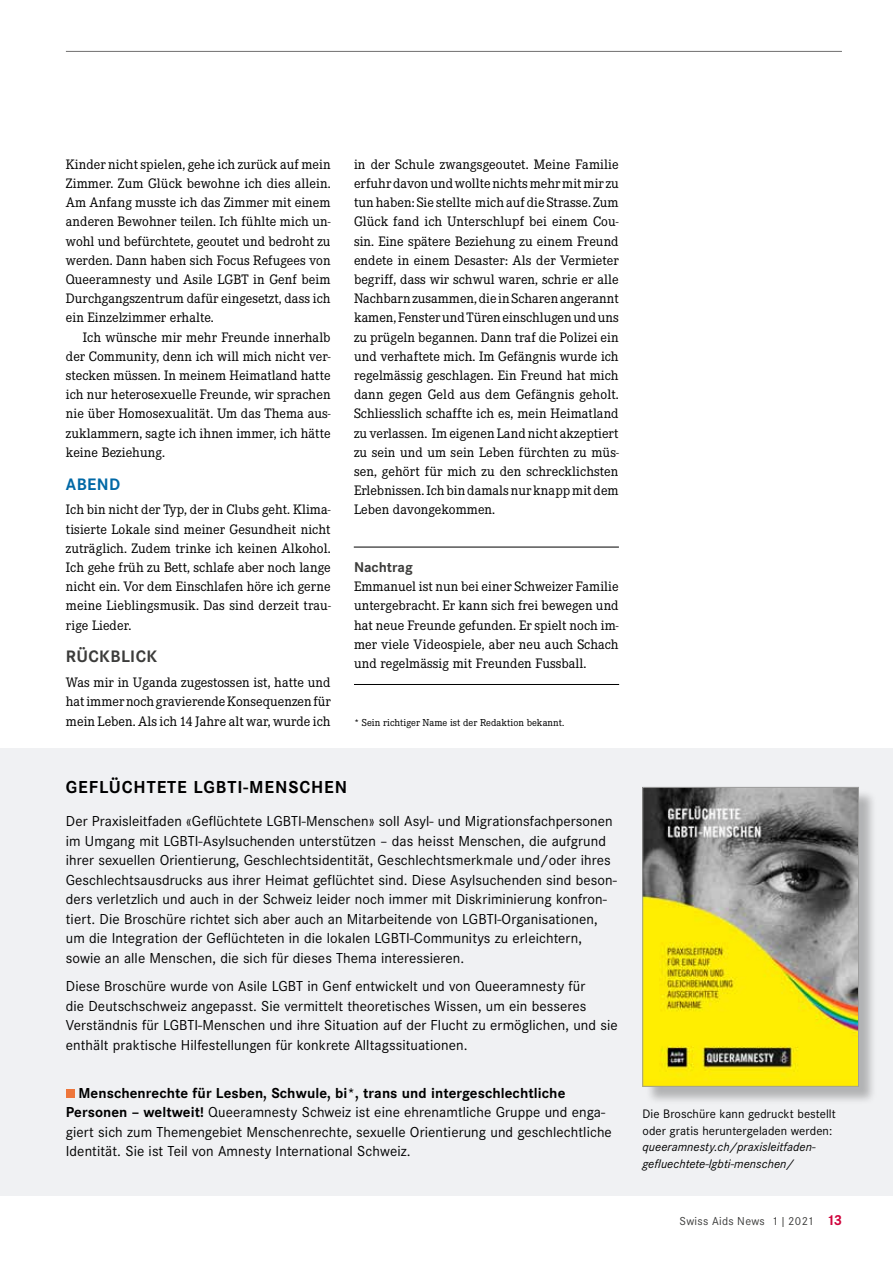
<style>
.page{position:relative;width:893px;height:1263px;background:#fff}
.page>*{position:absolute;margin:0;border:0;box-sizing:border-box;transform-origin:0 0}
.t1{font:700 18px "Corporate STOT";letter-spacing:.05em;color:#000}
.t2{font:700 17.25px "Corporate STOT";letter-spacing:.025em;color:#3c3c3b}
.t3{font:700 17.25px "Corporate STOT";letter-spacing:.025em;color:#0068a6}
.t4{font:15px/19.5px "Corporate STOT";letter-spacing:.005em;color:#000}
.t5{font:700 14.7px "Corporate STOT";color:#3c3c3b}
.t6{font:14.25px/19.2px "Corporate ETOT";letter-spacing:.005em;color:#000;text-align:justify}
.t7{font:12.75px/16.5px "Corporate STOT";letter-spacing:.005em;color:#000}
.t8{font:italic 12.75px/16.5px "Corporate STOT";letter-spacing:.005em;color:#000}
.t9{font:12px "Corporate STOT";letter-spacing:.025em;color:#3c3c3b}
.t10{font:10.5px "Corporate ETOT";letter-spacing:.005em;color:#000}
.s1{font-weight:700}
.s2{font-weight:700;font-size:15px;color:#d0043c}
</style>
<div class="page">
<hr style="left:66px;top:51px;width:776px;height:1px;background:#706f6f">
<div style="left:0;top:748px;width:893px;height:448px;background:#f0f1f3"></div>
<div style="left:66px;top:1089px;width:8px;height:9px;background:#ee763b"></div>
<div style="left:645px;top:789px;width:232px;height:316px;background:#000;opacity:.26"></div>
<img style="left:644px;top:789px;width:213px;height:295px">
<div style="left:642px;top:787px;width:217px;height:299px;border:1px solid #9d9d9c"></div>
<hr style="left:354px;top:547px;width:265px;height:1px;background:#000">
<hr style="left:354px;top:684px;width:265px;height:1px;background:#000">
<p class="t6" style="left:66px;top:155px;width:266px">Kinder nicht spielen, gehe ich zurück auf mein Zimmer. Zum Glück bewohne ich dies allein.<br>Am Anfang musste ich das Zimmer mit einem anderen Bewohner teilen. Ich fühlte mich un&shy;wohl und befürchtete, geoutet und bedroht zu werden. Dann haben sich Focus Refugees von Queeramnesty und Asile LGBT in Genf beim Durchgangszentrum dafür eingesetzt, dass ich ein Einzelzimmer erhalte.</p>
<p class="t6" style="left:66px;top:327px;width:266px;text-indent:17px">Ich wünsche mir mehr Freunde innerhalb der Community, denn ich will mich nicht ver&shy;stecken müssen. In meinem Heimatland hatte ich nur heterosexuelle Freunde, wir sprachen nie über Homosexualität. Um das Thema aus&shy;zuklammern, sagte ich ihnen immer, ich hätte keine Beziehung.</p>
<p class="t3" style="left:66px;top:474px;width:56px">ABEND</p>
<p class="t6" style="left:66px;top:500px;width:266px">Ich bin nicht der Typ, der in Clubs geht. Klima&shy;tisierte Lokale sind meiner Gesundheit nicht zuträglich. Zudem trinke ich keinen Alkohol.<br>Ich gehe früh zu Bett, schlafe aber noch lange nicht ein. Vor dem Einschlafen höre ich gerne meine Lieblingsmusik. Das sind derzeit trau&shy;rige Lieder.</p>
<p class="t2" style="left:66px;top:647px;width:93px">RÜCKBLICK</p>
<p class="t6" style="left:66px;top:673px;width:266px">Was mir in Uganda zugestossen ist, hatte und hat immer noch gravierende Konsequenzen für mein Leben. Als ich 14 Jahre alt war, wurde ich</p>
<p class="t6" style="left:354px;top:155px;width:266px">in der Schule zwangsgeoutet. Meine Familie erfuhr davon und wollte nichts mehr mit mir zu tun haben: Sie stellte mich auf die Strasse. Zum Glück fand ich Unterschlupf bei einem Cou&shy;sin. Eine spätere Beziehung zu einem Freund endete in einem Desaster: Als der Vermieter begriff, dass wir schwul waren, schrie er alle Nachbarn zusammen, die in Scharen angerannt kamen, Fenster und Türen einschlugen und uns zu prügeln begannen. Dann traf die Polizei ein und verhaftete mich. Im Gefängnis wurde ich regelmässig geschlagen. Ein Freund hat mich dann gegen Geld aus dem Gefängnis geholt.<br>Schliesslich schaffte ich es, mein Heimatland zu verlassen. Im eigenen Land nicht akzeptiert zu sein und um sein Leben fürchten zu müs&shy;sen, gehört für mich zu den schrecklichsten Erlebnissen. Ich bin damals nur knapp mit dem Leben davongekommen.</p>
<p class="t5" style="left:354px;top:559px;width:60px">Nachtrag</p>
<p class="t6" style="left:354px;top:577px;width:266px">Emmanuel ist nun bei einer Schweizer Familie untergebracht. Er kann sich frei bewegen und hat neue Freunde gefunden. Er spielt noch im&shy;mer viele Videospiele, aber neu auch Schach und regelmässig mit Freunden Fussball.</p>
<p class="t10" style="left:354px;top:716px;width:212px">* Sein richtiger Name ist der Redaktion bekannt.</p>
<p class="t1" style="left:66px;top:777px;width:283px">GEFLÜCHTETE LGBTI-MENSCHEN</p>
<p class="t4" style="left:66px;top:811px;width:552px">Der Praxisleitfaden «Geflüchtete LGBTI-Menschen» soll Asyl- und Migrationsfachpersonen im Umgang mit LGBTI-Asylsuchenden unterstützen – das heisst Menschen, die aufgrund ihrer sexuellen Orientierung, Geschlechtsidentität, Geschlechtsmerkmale und/oder ihres Geschlechtsausdrucks aus ihrer Heimat geflüchtet sind. Diese Asylsuchenden sind beson&shy;ders verletzlich und auch in der Schweiz leider noch immer mit Diskriminierung konfron&shy;tiert. Die Broschüre richtet sich aber auch an Mitarbeitende von LGBTI-Organisationen, um die Integration der Geflüchteten in die lokalen LGBTI-Communitys zu erleichtern, sowie an alle Menschen, die sich für dieses Thema interessieren.</p>
<p class="t4" style="left:66px;top:976px;width:553px">Diese Broschüre wurde von Asile LGBT in Genf entwickelt und von Queeramnesty für<br>die Deutschschweiz angepasst. Sie vermittelt theoretisches Wissen, um ein besseres Verständnis für LGBTI-Menschen und ihre Situation auf der Flucht zu ermöglichen, und sie enthält praktische Hilfestellungen für konkrete Alltagssituationen.</p>
<p class="t4" style="left:66px;top:1083px;width:548px;text-indent:13px"><span class="s1">Menschenrechte für Lesben, Schwule, bi*, trans und intergeschlechtliche Personen – weltweit!</span> Queeramnesty Schweiz ist eine ehrenamtliche Gruppe und enga&shy;giert sich zum Themengebiet Menschenrechte, sexuelle Orientierung und geschlechtliche Identität. Sie ist Teil von Amnesty International Schweiz.</p>
<p class="t7" style="left:642px;top:1106px;width:195px">Die Broschüre kann gedruckt bestellt oder gratis heruntergeladen werden:</p>
<p class="t8" style="left:642px;top:1139px;width:175px">queeramnesty.ch/praxisleitfaden&shy;gefluechtete-lgbti-menschen/</p>
<p class="t9" style="left:680px;top:1214px;width:164px">Swiss Aids News 1 | 2021 <span class="s2">13</span></p>
</div>
